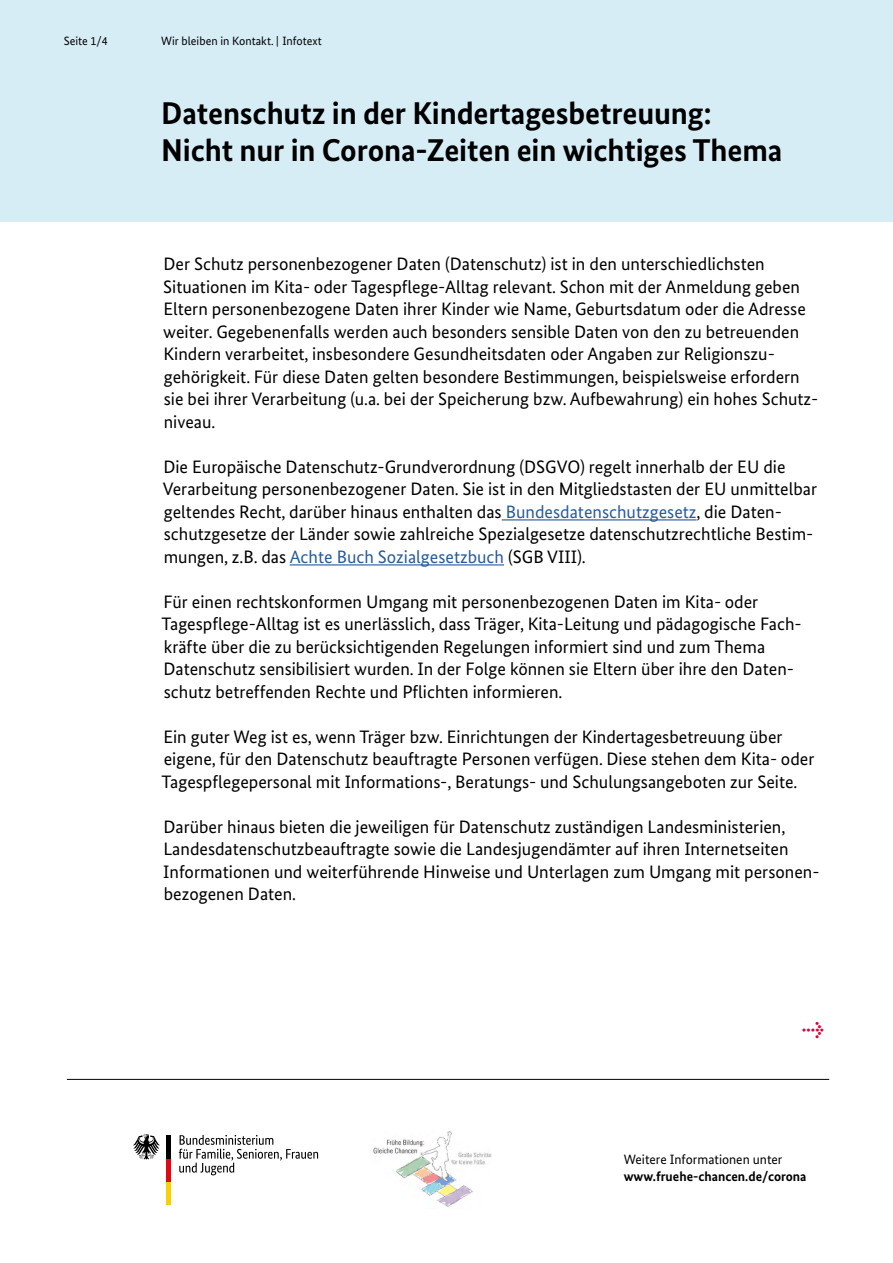
<style>
.page{position:relative;width:893px;height:1263px;background:#fff}
.page>*{position:absolute;margin:0;border:0;box-sizing:border-box;transform-origin:0 0}
.t1{font:700 31.5px/37.5px "Bundes Sans";letter-spacing:-.005em;color:#000}
.t2{font:18px/22.5px "Bundes Sans";color:#000}
.t3{font:700 18px "Meta Pro";color:#d3043b}
.t4{font:700 13.5px "Bundes Sans";color:#000}
.t5{font:13.5px "Bundes Sans";color:#000}
.t6{font:12px "Bundes Sans";color:#000}
.s1{color:#275b9b}
</style>
<div class="page">
<hr style="left:502px;top:519px;width:195px;height:1px;background:#275b9b">
<hr style="left:290px;top:564px;width:214px;height:1px;background:#275b9b">
<div style="left:0;top:0;width:893px;height:221px;background:#d7edf6"></div>
<hr style="left:67px;top:1079px;width:762px;height:1px;background:#000">
<svg style="left:179px;top:1135px;width:139px;height:40px"></svg>
<hr style="left:167px;top:1182px;width:4px;height:23px;background:#f8d200">
<hr style="left:167px;top:1158px;width:4px;height:24px;background:#e30613">
<svg style="left:133px;top:1134px;width:27px;height:25px"></svg>
<hr style="left:167px;top:1135px;width:4px;height:23px;background:#000">
<img style="left:373px;top:1131px;width:119px;height:76px">
<p class="t6" style="left:64px;top:34px;width:46px">Seite 1/4</p>
<p class="t6" style="left:161px;top:34px;width:162px">Wir bleiben in Kontakt. | Infotext</p>
<h1 class="t1" style="left:161px;top:94px;width:623px">Datenschutz in der Kindertagesbetreuung:<br>Nicht nur in Corona-Zeiten ein wichtiges Thema</h1>
<p class="t2" style="left:163px;top:252px;width:657px">Der Schutz personenbezogener Daten (Datenschutz) ist in den unterschiedlichsten Situationen im Kita- oder Tagespflege-Alltag relevant. Schon mit der Anmeldung geben Eltern personenbezogene Daten ihrer Kinder wie Name, Geburtsdatum oder die Adresse weiter. Gegebenenfalls werden auch besonders sensible Daten von den zu betreuenden Kindern verarbeitet, insbesondere Gesundheitsdaten oder Angaben zur Religionszu&shy;gehörigkeit. Für diese Daten gelten besondere Bestimmungen, beispielsweise erfordern sie bei ihrer Verarbeitung (u.a. bei der Speicherung bzw. Aufbewahrung) ein hohes Schutz&shy;niveau.</p>
<p class="t2" style="left:163px;top:455px;width:656px">Die Europäische Datenschutz-Grundverordnung (DSGVO) regelt innerhalb der EU die Verarbeitung personenbezogener Daten. Sie ist in den Mitgliedstasten der EU unmittelbar geltendes Recht, darüber hinaus enthalten das <span class="s1">Bundesdatenschutzgesetz</span>, die Daten&shy;schutzgesetze der Länder sowie zahlreiche Spezialgesetze datenschutzrechtliche Bestim&shy;mungen, z.B. das <span class="s1">Achte Buch Sozialgesetzbuch</span> (SGB VIII).</p>
<p class="t2" style="left:162px;top:590px;width:642px">Für einen rechtskonformen Umgang mit personenbezogenen Daten im Kita- oder Tagespflege-Alltag ist es unerlässlich, dass Träger, Kita-Leitung und pädagogische Fach&shy;kräfte über die zu berücksichtigenden Regelungen informiert sind und zum Thema Datenschutz sensibilisiert wurden. In der Folge können sie Eltern über ihre den Daten&shy;schutz betreffenden Rechte und Pflichten informieren.</p>
<p class="t2" style="left:162px;top:725px;width:654px">Ein guter Weg ist es, wenn Träger bzw. Einrichtungen der Kindertagesbetreuung über eigene, für den Datenschutz beauftragte Personen verfügen. Diese stehen dem Kita- oder<br>Tagespflegepersonal mit Informations-, Beratungs- und Schulungsangeboten zur Seite.</p>
<p class="t2" style="left:163px;top:815px;width:658px">Darüber hinaus bieten die jeweiligen für Datenschutz zuständigen Landesministerien, Landesdatenschutzbeauftragte sowie die Landesjugendämter auf ihren Internetseiten Informationen und weiterführende Hinweise und Unterlagen zum Umgang mit personen&shy;bezogenen Daten.</p>
<p class="t3" style="left:802px;top:1017px;width:23px">→</p>
<p class="t5" style="left:624px;top:1151px;width:160px">Weitere Informationen unter</p>
<p class="t4" style="left:624px;top:1168px;width:184px">www.fruehe-chancen.de/corona</p>
</div>
